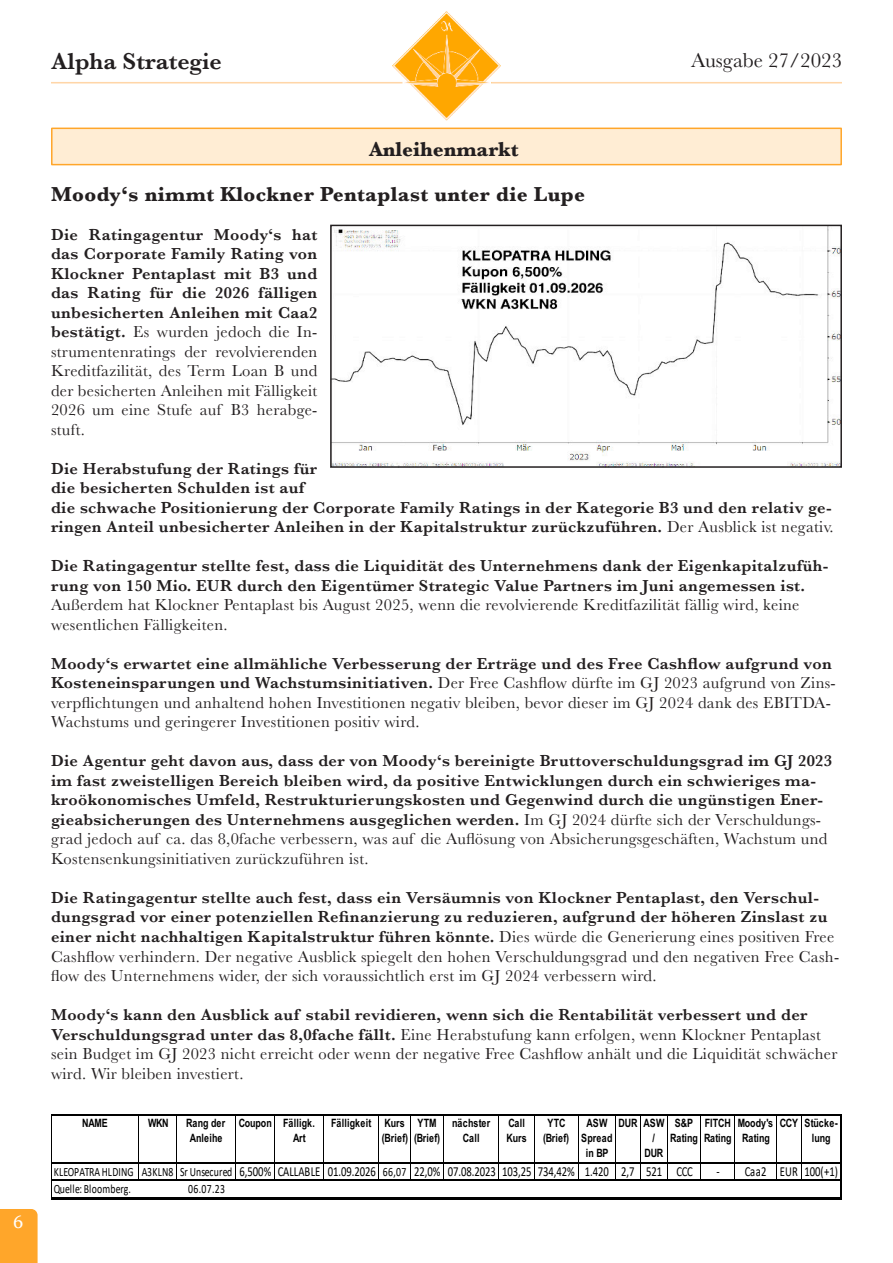
<style>
.page{position:relative;width:893px;height:1263px;background:#fff}
.page>*{position:absolute;margin:0;border:0;box-sizing:border-box;transform-origin:0 0}
.t1{font:600 24px "Baskerville";color:#231f20}
.t2{font:700 21px "Baskerville";letter-spacing:.02em;color:#231f20}
.t3{font:21px "Baskerville";color:#231f20}
.t4{font:700 21px "Baskerville";color:#231f20}
.t5{font:18px "Georgia";color:#fff}
.t6{font:600 16.5px/19.5px "Baskerville";letter-spacing:.02em;color:#231f20}
.t7{font:16.5px/19.5px "Baskerville";letter-spacing:.02em;color:#231f20}
.t8{font:13.8px "Calibri";letter-spacing:-.005em;color:#000;scale:.77 1}
.t9{font:12.6px "Calibri";letter-spacing:.02em;color:#000;scale:.77 1}
.t10{font:700 11.55px/15px "Arial";letter-spacing:-.01em;color:#000;scale:.77 1}
.t11{font:700 11.55px/15px "Arial";letter-spacing:.02em;color:#000;text-align:right;scale:.77 1}
.t12{font:700 11.55px/15px "Arial";letter-spacing:.015em;color:#000;text-align:center;scale:.77 1}
.t13{font:700 11.55px/15px "Arial";letter-spacing:.035em;color:#000;text-align:center;scale:.77 1}
.s1{font-weight:600}
.s2{font-weight:400}
.s3{font-size:12.6px}
</style>
<div class="page">
<img style="left:51px;top:11px;width:791px;height:117px">
<div style="left:0;top:1209px;width:38px;height:54px;background:#ffa62a"></div>
<div style="left:13px;top:1215px;width:19px;height:18px;background:#ffa62a"></div>
<img style="left:333px;top:228px;width:506px;height:237px">
<div style="left:330px;top:225px;width:512px;height:243px;border:2px solid #231f20"></div>
<div style="left:51px;top:128px;width:791px;height:37px;background:#ffedd4;border:2px solid #ffa62a"></div>
<hr style="left:52px;top:1114px;width:790px;height:1px;background:#000">
<hr style="left:52px;top:1162px;width:788px;height:1px;background:#000">
<hr style="left:138px;top:1115px;width:1px;height:66px;background:#000">
<hr style="left:176px;top:1115px;width:1px;height:66px;background:#000">
<hr style="left:235px;top:1115px;width:1px;height:66px;background:#000">
<hr style="left:274px;top:1115px;width:1px;height:66px;background:#000">
<hr style="left:323px;top:1115px;width:1px;height:66px;background:#000">
<hr style="left:378px;top:1115px;width:1px;height:66px;background:#000">
<hr style="left:410px;top:1115px;width:1px;height:66px;background:#000">
<hr style="left:443px;top:1115px;width:1px;height:66px;background:#000">
<hr style="left:498px;top:1115px;width:1px;height:66px;background:#000">
<hr style="left:534px;top:1115px;width:1px;height:66px;background:#000">
<hr style="left:578px;top:1115px;width:1px;height:66px;background:#000">
<hr style="left:615px;top:1115px;width:1px;height:66px;background:#000">
<hr style="left:640px;top:1115px;width:1px;height:66px;background:#000">
<hr style="left:667px;top:1115px;width:1px;height:66px;background:#000">
<hr style="left:700px;top:1115px;width:1px;height:66px;background:#000">
<hr style="left:734px;top:1115px;width:1px;height:66px;background:#000">
<hr style="left:776px;top:1115px;width:1px;height:66px;background:#000">
<hr style="left:801px;top:1115px;width:1px;height:66px;background:#000">
<hr style="left:52px;top:1180px;width:788px;height:1px;background:#000">
<hr style="left:51px;top:1114px;width:1px;height:85px;background:#000">
<hr style="left:52px;top:1197px;width:790px;height:2px;background:#000">
<hr style="left:840px;top:1115px;width:2px;height:84px;background:#000">
<p class="t5" style="left:13px;top:1215px;width:12px">6</p>
<h1 class="t1" style="left:51px;top:51px;width:172px">Alpha Strategie</h1>
<p class="t3" style="left:691px;top:53px;width:152px">Ausgabe 27/2023</p>
<p class="t4" style="left:370px;top:141px;width:150px">Anleihenmarkt</p>
<p class="t2" style="left:51px;top:186px;width:535px">Moody‘s nimmt Klockner Pentaplast unter die Lupe</p>
<p class="t7" style="left:51px;top:225px;width:268px;text-align:justify"><span class="s1">Die Ratingagentur Moody‘s hat das Corporate Family Rating von Klockner Pentaplast mit B3 und das Rating für die 2026 fälligen unbesicherten Anleihen mit Caa2 bestätigt.</span> Es wurden jedoch die In&shy;strumentenratings der revolvierenden Kreditfazilität, des Term Loan B und der besicherten Anleihen mit Fälligkeit 2026 um eine Stufe auf B3 herabge&shy;stuft.</p>
<p class="t6" style="left:51px;top:459px;width:784px">Die Herabstufung der Ratings für<br>die besicherten Schulden ist auf<br>die schwache Positionierung der Corporate Family Ratings in der Kategorie B3 und den relativ ge&shy;ringen Anteil unbesicherter Anleihen in der Kapitalstruktur zurückzuführen. <span class="s2">Der Ausblick ist negativ.</span></p>
<p class="t6" style="left:51px;top:556px;width:779px">Die Ratingagentur stellte fest, dass die Liquidität des Unternehmens dank der Eigenkapitalzufüh&shy;rung von 150 Mio. EUR durch den Eigentümer Strategic Value Partners im Juni angemessen ist.</p>
<p class="t7" style="left:51px;top:597px;width:750px">Außerdem hat Klockner Pentaplast bis August 2025, wenn die revolvierende Kreditfazilität fällig wird, keine wesentlichen Fälligkeiten.</p>
<p class="t7" style="left:51px;top:654px;width:786px"><span class="s1">Moody‘s erwartet eine allmähliche Verbesserung der Erträge und des Free Cashflow aufgrund von Kosteneinsparungen und Wachstumsinitiativen.</span> Der Free Cashflow dürfte im GJ 2023 aufgrund von Zins&shy;verpflichtungen und anhaltend hohen Investitionen negativ bleiben, bevor dieser im GJ 2024 dank des EBITDA-Wachstums und geringerer Investitionen positiv wird.</p>
<p class="t6" style="left:51px;top:751px;width:782px">Die Agentur geht davon aus, dass der von Moody‘s bereinigte Bruttoverschuldungsgrad im GJ 2023 im fast zweistelligen Bereich bleiben wird, da positive Entwicklungen durch ein schwieriges ma&shy;kroökonomisches Umfeld, Restrukturierungskosten und Gegenwind durch die ungünstigen Ener&shy;gieabsicherungen des Unternehmens ausgeglichen werden. <span class="s2">Im GJ 2024 dürfte sich der Verschuldungs&shy;grad jedoch auf ca. das 8,0fache verbessern, was auf die Auflösung von Absicherungsgeschäften, Wachstum und Kostensenkungsinitiativen zurückzuführen ist.</span></p>
<p class="t6" style="left:51px;top:888px;width:790px">Die Ratingagentur stellte auch fest, dass ein Versäumnis von Klockner Pentaplast, den Verschul&shy;dungsgrad vor einer potenziellen Refinanzierung zu reduzieren, aufgrund der höheren Zinslast zu einer nicht nachhaltigen Kapitalstruktur führen könnte. <span class="s2">Dies würde die Generierung eines positiven Free Cashflow verhindern. Der negative Ausblick spiegelt den hohen Verschuldungsgrad und den negativen Free Cash&shy;flow des Unternehmens wider, der sich voraussichtlich erst im GJ 2024 verbessern wird.</span></p>
<p class="t7" style="left:51px;top:1006px;width:788px"><span class="s1">Moody‘s kann den Ausblick auf stabil revidieren, wenn sich die Rentabilität verbessert und der Verschuldungsgrad unter das 8,0fache fällt.</span> Eine Herabstufung kann erfolgen, wenn Klockner Pentaplast sein Budget im GJ 2023 nicht erreicht oder wenn der negative Free Cashflow anhält und die Liquidität schwächer wird. Wir bleiben investiert.</p>
<p class="t10" style="left:670px;top:1115px;width:37px;text-align:center">S&amp;P<br>Rating</p>
<p class="t10" style="left:704px;top:1115px;width:37px">FITCH<br>Rating</p>
<p class="t10" style="left:738px;top:1115px;width:47px;text-align:center">Moody's<br>Rating</p>
<p class="t10" style="left:812px;top:1115px;width:35px;text-indent:-32px">CCY Stücke&shy;lung</p>
<p class="t8" style="left:54px;top:1162px;width:831px"><span class="s3">KLEOPATRA HLDING A3KLN8 Sr Unsecured</span> 6,500% CALLABLE 01.09.2026 <span class="s3">66,07</span> 22,0% 07.08.2023 103,25 734,42% 1.420 2,7 521 CCC</p>
<p class="t8" style="left:716px;top:1162px;width:159px">- Caa2 EUR 100(+1)</p>
<p class="t9" style="left:54px;top:1180px;width:102px">Quelle: Bloomberg.</p>
<p class="t9" style="left:188px;top:1180px;width:50px">06.07.23</p>
<p class="t10" style="left:82px;top:1115px;width:35px">NAME</p>
<p class="t10" style="left:148px;top:1115px;width:28px">WKN</p>
<p class="t10" style="left:186px;top:1115px;width:52px;text-align:center">Rang der<br>Anleihe</p>
<p class="t10" style="left:293px;top:1115px;width:30px;text-indent:-54px">Coupon Fälligk.<br>Art</p>
<p class="t11" style="left:331px;top:1115px;width:101px">Fälligkeit Kurs (Brief)</p>
<p class="t12" style="left:414px;top:1115px;width:35px">YTM (Brief)</p>
<p class="t13" style="left:452px;top:1115px;width:51px">nächster<br>Call</p>
<p class="t10" style="left:507px;top:1115px;width:28px">Call<br>Kurs</p>
<p class="t12" style="left:543px;top:1115px;width:35px">YTC (Brief)</p>
<p class="t11" style="left:581px;top:1115px;width:42px;text-align:center">ASW<br>Spread in BP</p>
<p class="t10" style="left:619px;top:1115px;width:61px">DUR ASW</p>
<p class="t10" style="left:652px;top:1130px;width:5px">/</p>
<p class="t10" style="left:644px;top:1145px;width:26px">DUR</p>
</div>
